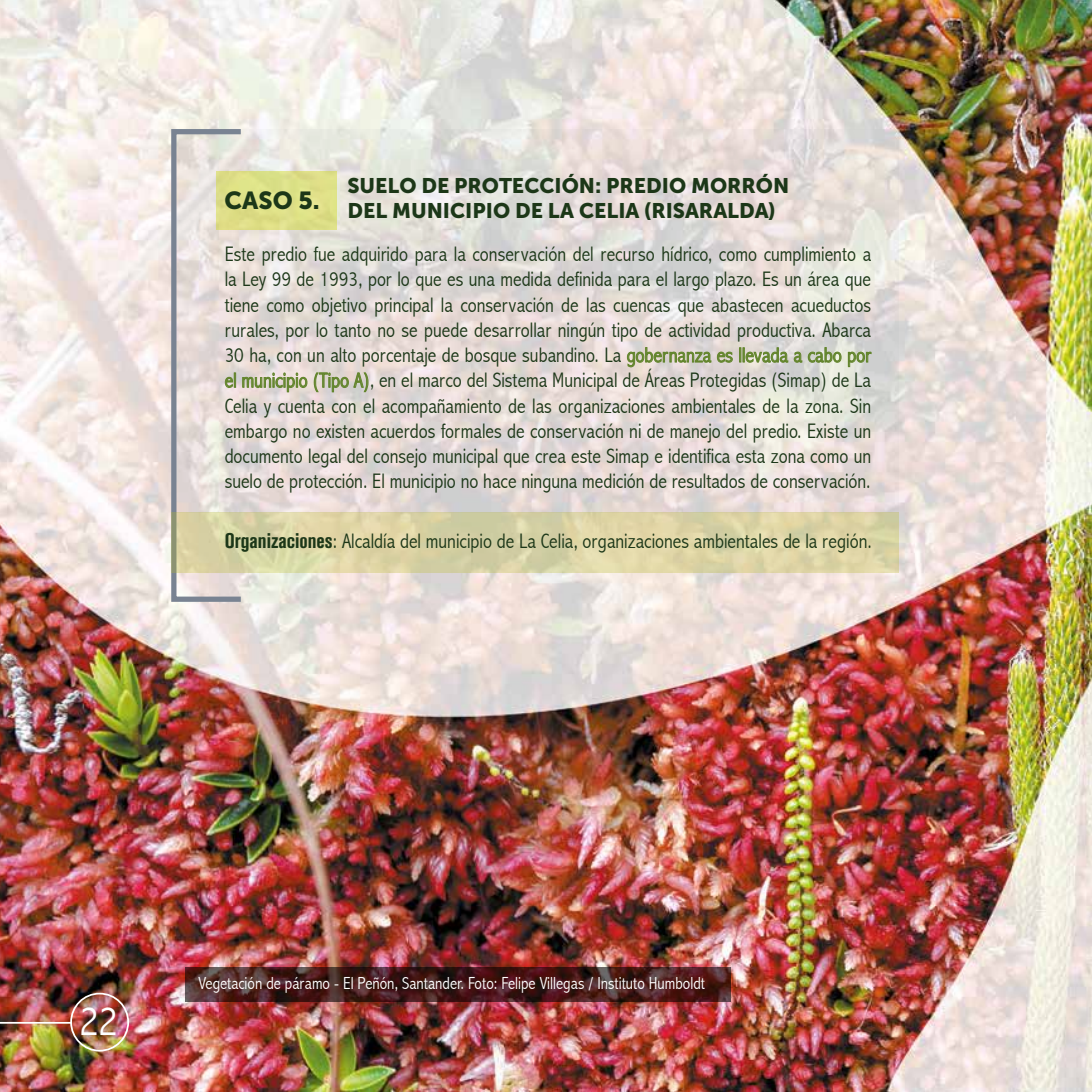
<style>
.page{position:relative;width:1092px;height:1092px;background:#fff}
.page>*{position:absolute;margin:0;border:0;box-sizing:border-box;transform-origin:0 0}
.t1{font:300 condensed 42px "Abadi";color:#fff}
.t2{font:24.5px "Museo Sans 900";color:#1c3718}
.t3{font:300 condensed 21px/25.2px "Abadi";color:#1c3718;text-align:justify}
.t4{font:21px/25.2px "Museo Sans 900";color:#1c3718}
.t5{font:300 condensed 17.5px "Abadi";color:#fff}
.s1{color:#63852d}
.s2{font-family:"Akzidenz Grotesk BQ Bd Cnd Alt";font-weight:400;font-stretch:normal}
</style>
<div class="page">
<img style="left:0;top:0;width:1091px;height:1091px">
<div style="left:171px;top:129px;width:72px;height:472px;border:5px solid #798392"></div>
<div style="left:70px;top:992px;width:59px;height:59px;border:2px solid #fff;border-radius:50%"></div>
<hr style="left:0;top:1021px;width:71px;height:2px;background:#fff">
<svg style="left:171px;top:512px;width:727px;height:60px;background:#dad3a5"></svg>
<svg style="left:171px;top:129px;width:727px;height:383px;background:#e2dbd7"></svg>
<svg style="left:626px;top:346px;width:107px;height:22px;background:#bfc1a7"></svg>
<svg style="left:739px;top:346px;width:132px;height:21px;background:#bcc4a9"></svg>
<svg style="left:224px;top:372px;width:12px;height:16px"></svg>
<svg style="left:242px;top:371px;width:127px;height:22px;background:#c0c1a7"></svg>
<svg style="left:185px;top:966px;width:545px;height:35px;background:#491f1f"></svg>
<div style="left:216px;top:171px;width:121px;height:59px;background:#dee088"></div>
<p class="t2" style="left:224px;top:187px;width:96px">CASO 5.</p>
<p class="t4" style="left:347px;top:173px;width:443px">SUELO DE PROTECCIÓN: PREDIO MORRÓN<br>DEL MUNICIPIO DE LA CELIA (RISARALDA)</p>
<p class="t3" style="left:225px;top:241px;width:648px">Este predio fue adquirido para la conservación del recurso hídrico, como cumplimiento a la Ley 99 de 1993, por lo que es una medida definida para el largo plazo. Es un área que tiene como objetivo principal la conservación de las cuencas que abastecen acueductos rurales, por lo tanto no se puede desarrollar ningún tipo de actividad productiva. Abarca 30 ha, con un alto porcentaje de bosque subandino. La <span class="s1">gobernanza es llevada a cabo por el municipio (Tipo A)</span>, en el marco del Sistema Municipal de Áreas Protegidas (Simap) de La Celia y cuenta con el acompañamiento de las organizaciones ambientales de la zona. Sin embargo no existen acuerdos formales de conservación ni de manejo del predio. Existe un documento legal del consejo municipal que crea este Simap e identifica esta zona como un suelo de protección. El municipio no hace ninguna medición de resultados de conservación.</p>
<p class="t3" style="left:225px;top:528px;width:648px"><span class="s2">Organizaciones</span>: Alcaldía del municipio de La Celia, organizaciones ambientales de la región.</p>
<h1 class="t1" style="left:79px;top:997px;width:40px">22</h1>
<p class="t5" style="left:198px;top:972px;width:508px">Vegetación de páramo - El Peñón, Santander. Foto: Felipe Villegas / Instituto Humboldt</p>
</div>
